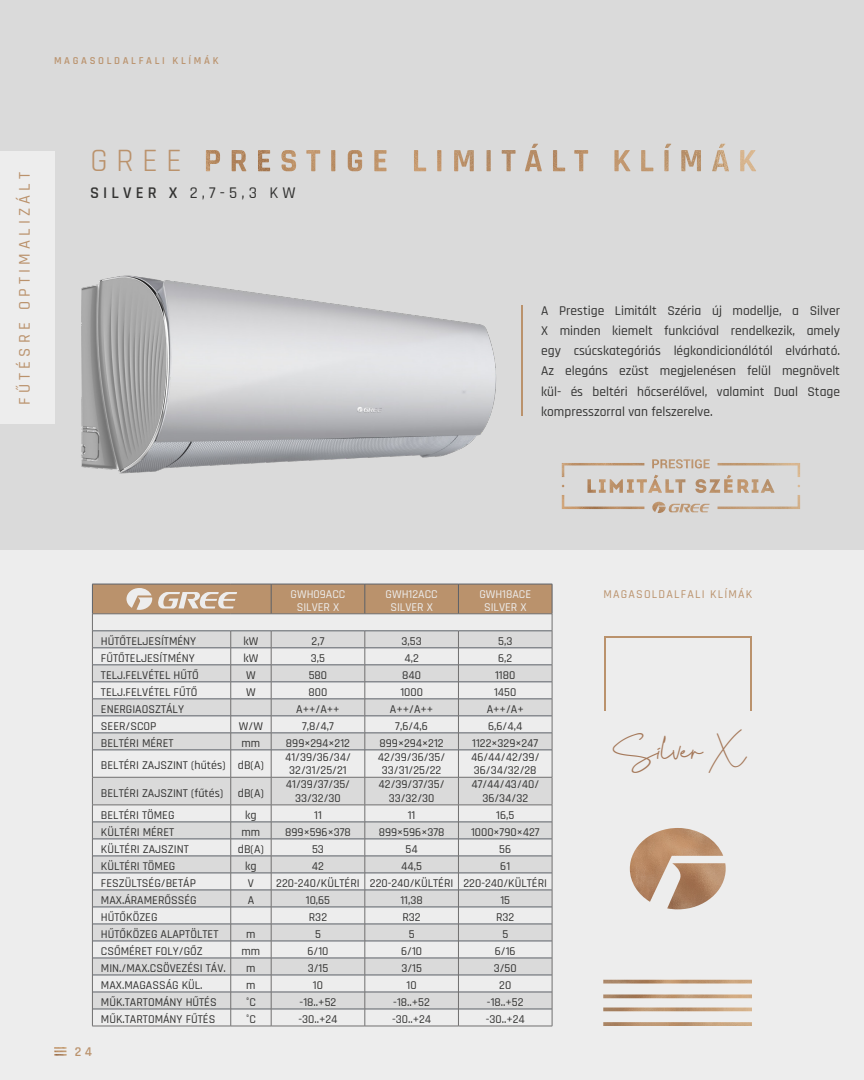
<style>
.page{position:relative;width:864px;height:1080px;background:#fff}
.page>*{position:absolute;margin:0;border:0;box-sizing:border-box;transform-origin:0 0}
.t1{font:33px "Rajdhani";color:#ba926c}
.t2{font:27px "Cervanttis";color:#a47758}
.t3{font:500 16.5px "Rajdhani";letter-spacing:.25em;color:#ba926c}
.t4{font:500 16.5px "Rajdhani";color:#333332}
.t5{font:500 13.5px/20.2px "Rajdhani";color:#333332;text-align:justify}
.t6{font:600 13.5px "Rajdhani";color:#ba926c}
.t7{font:500 12px "Rajdhani";color:#333332}
.t8{font:500 12px "Rajdhani";color:#ededed}
.t9{font:500 12px "Rajdhani";letter-spacing:.1em;color:#ba926c}
.t10{font:600 10.65px "Rajdhani";letter-spacing:.25em;color:#ba926c}
.s1{font-weight:600}
</style>
<div class="page">
<div style="left:0;top:0;width:863px;height:1080px;background:#dadada"></div>
<div style="left:0;top:551px;width:863px;height:529px;background:#ededed"></div>
<hr style="left:92px;top:1026px;width:139px;height:1px;background:#706f6f">
<hr style="left:231px;top:1026px;width:40px;height:1px;background:#706f6f">
<hr style="left:271px;top:1026px;width:93px;height:1px;background:#706f6f">
<hr style="left:364px;top:1026px;width:94px;height:1px;background:#706f6f">
<hr style="left:458px;top:1026px;width:94px;height:1px;background:#706f6f">
<svg style="left:92px;top:584px;width:460px;height:442px"></svg>
<img style="left:531px;top:144px;width:224px;height:27px">
<hr style="left:604px;top:636px;width:1px;height:75px;background:#ba926c">
<hr style="left:604px;top:636px;width:147px;height:1px;background:#ba926c">
<hr style="left:750px;top:636px;width:1px;height:75px;background:#ba926c">
<img style="left:603px;top:980px;width:148px;height:46px">
<img style="left:629px;top:828px;width:96px;height:81px">
<img style="left:81px;top:275px;width:442px;height:199px">
<div style="left:0;top:151px;width:54px;height:272px;background:#ededed"></div>
<img style="left:561px;top:459px;width:238px;height:29px">
<svg style="left:54px;top:1047px;width:13px;height:9px"></svg>
<p class="t10" style="left:54px;top:54px;width:166px">MAGASOLDALFALI KLÍMÁK</p>
<p class="t3" style="left:15px;top:405px;width:234px;rotate:-90deg">FŰTÉSRE OPTIMALIZÁLT</p>
<p class="t1" style="left:90px;top:142px;width:93px">GREE</p>
<p class="t4" style="left:90px;top:183px;width:207px"><span class="s1">SILVER X</span> 2,7-5,3 KW</p>
<p class="t5" style="left:541px;top:301px;width:300px">A Prestige Limitált Széria új modellje, a Silver X minden kiemelt funkcióval rendelkezik, amely egy csúcskategóriás légkondicionálótól elvárható.<br>Az elegáns ezüst megjelenésen felül megnövelt kül- és beltéri hőcserélővel, valamint Dual Stage kompresszorral van felszerelve.</p>
<p class="t8" style="left:290px;top:587px;width:56px">GWH09ACC</p>
<p class="t8" style="left:296px;top:600px;width:44px">SILVER X</p>
<p class="t8" style="left:385px;top:587px;width:54px">GWH12ACC</p>
<p class="t8" style="left:390px;top:600px;width:44px">SILVER X</p>
<p class="t8" style="left:479px;top:587px;width:53px">GWH18ACE</p>
<p class="t8" style="left:484px;top:600px;width:44px">SILVER X</p>
<p class="t7" style="left:101px;top:634px;width:97px">HŰTŐTELJESÍTMÉNY</p>
<p class="t7" style="left:243px;top:634px;width:16px">kW</p>
<p class="t7" style="left:311px;top:634px;width:14px">2,7</p>
<p class="t7" style="left:401px;top:634px;width:22px">3,53</p>
<p class="t7" style="left:498px;top:634px;width:16px">5,3</p>
<p class="t7" style="left:101px;top:651px;width:95px">FŰTŐTELJESÍTMÉNY</p>
<p class="t7" style="left:243px;top:651px;width:16px">kW</p>
<p class="t7" style="left:311px;top:651px;width:16px">3,5</p>
<p class="t7" style="left:404px;top:651px;width:16px">4,2</p>
<p class="t7" style="left:498px;top:651px;width:16px">6,2</p>
<p class="t7" style="left:101px;top:668px;width:99px">TELJ.FELVÉTEL HŰTŐ</p>
<p class="t7" style="left:246px;top:668px;width:11px">W</p>
<p class="t7" style="left:308px;top:668px;width:20px">580</p>
<p class="t7" style="left:402px;top:668px;width:20px">840</p>
<p class="t7" style="left:495px;top:668px;width:22px">1180</p>
<p class="t7" style="left:101px;top:685px;width:98px">TELJ.FELVÉTEL FŰTŐ</p>
<p class="t7" style="left:246px;top:685px;width:11px">W</p>
<p class="t7" style="left:308px;top:685px;width:20px">800</p>
<p class="t7" style="left:400px;top:685px;width:24px">1000</p>
<p class="t7" style="left:494px;top:685px;width:24px">1450</p>
<p class="t7" style="left:101px;top:702px;width:85px">ENERGIAOSZTÁLY</p>
<p class="t7" style="left:296px;top:702px;width:45px">A++/A++</p>
<p class="t7" style="left:390px;top:702px;width:45px">A++/A++</p>
<p class="t7" style="left:486px;top:702px;width:39px">A++/A+</p>
<p class="t7" style="left:101px;top:719px;width:57px">SEER/SCOP</p>
<p class="t7" style="left:239px;top:719px;width:25px">W/W</p>
<p class="t7" style="left:302px;top:719px;width:33px">7,8/4,7</p>
<p class="t7" style="left:395px;top:719px;width:34px">7,6/4,6</p>
<p class="t7" style="left:488px;top:719px;width:36px">6,6/4,4</p>
<p class="t7" style="left:101px;top:736px;width:74px">BELTÉRI MÉRET</p>
<p class="t7" style="left:241px;top:736px;width:20px">mm</p>
<p class="t7" style="left:286px;top:736px;width:66px">899×294×212</p>
<p class="t7" style="left:379px;top:736px;width:66px">899×294×212</p>
<p class="t7" style="left:472px;top:736px;width:67px">1122×329×247</p>
<p class="t7" style="left:101px;top:758px;width:126px">BELTÉRI ZAJSZINT (hűtés)</p>
<p class="t7" style="left:238px;top:758px;width:28px">dB(A)</p>
<p class="t7" style="left:285px;top:750px;width:67px">41/39/36/34/</p>
<p class="t7" style="left:289px;top:764px;width:59px">32/31/25/21</p>
<p class="t7" style="left:378px;top:750px;width:69px">42/39/36/35/</p>
<p class="t7" style="left:381px;top:764px;width:61px">33/31/25/22</p>
<p class="t7" style="left:471px;top:750px;width:70px">46/44/42/39/</p>
<p class="t7" style="left:473px;top:764px;width:64px">36/34/32/28</p>
<p class="t7" style="left:101px;top:786px;width:124px">BELTÉRI ZAJSZINT (fűtés)</p>
<p class="t7" style="left:238px;top:786px;width:28px">dB(A)</p>
<p class="t7" style="left:286px;top:778px;width:66px">41/39/37/35/</p>
<p class="t7" style="left:295px;top:791px;width:47px">33/32/30</p>
<p class="t7" style="left:378px;top:778px;width:67px">42/39/37/35/</p>
<p class="t7" style="left:388px;top:791px;width:47px">33/32/30</p>
<p class="t7" style="left:471px;top:778px;width:69px">47/44/43/40/</p>
<p class="t7" style="left:482px;top:791px;width:47px">36/34/32</p>
<p class="t7" style="left:101px;top:808px;width:75px">BELTÉRI TÖMEG</p>
<p class="t7" style="left:245px;top:808px;width:13px">kg</p>
<p class="t7" style="left:314px;top:808px;width:9px">11</p>
<p class="t7" style="left:407px;top:808px;width:9px">11</p>
<p class="t7" style="left:496px;top:808px;width:20px">16,5</p>
<p class="t7" style="left:101px;top:825px;width:75px">KÜLTÉRI MÉRET</p>
<p class="t7" style="left:241px;top:825px;width:20px">mm</p>
<p class="t7" style="left:285px;top:825px;width:67px">899×596×378</p>
<p class="t7" style="left:378px;top:825px;width:67px">899×596×378</p>
<p class="t7" style="left:471px;top:825px;width:70px">1000×790×427</p>
<p class="t7" style="left:101px;top:842px;width:89px">KÜLTÉRI ZAJSZINT</p>
<p class="t7" style="left:238px;top:842px;width:28px">dB(A)</p>
<p class="t7" style="left:312px;top:842px;width:13px">53</p>
<p class="t7" style="left:405px;top:842px;width:14px">54</p>
<p class="t7" style="left:499px;top:842px;width:13px">56</p>
<p class="t7" style="left:101px;top:859px;width:76px">KÜLTÉRI TÖMEG</p>
<p class="t7" style="left:245px;top:859px;width:13px">kg</p>
<p class="t7" style="left:312px;top:859px;width:14px">42</p>
<p class="t7" style="left:401px;top:859px;width:22px">44,5</p>
<p class="t7" style="left:500px;top:859px;width:11px">61</p>
<p class="t7" style="left:101px;top:876px;width:96px">FESZÜLTSÉG/BETÁP</p>
<p class="t7" style="left:248px;top:876px;width:8px">V</p>
<p class="t7" style="left:276px;top:876px;width:85px">220-240/KÜLTÉRI</p>
<p class="t7" style="left:370px;top:876px;width:85px">220-240/KÜLTÉRI</p>
<p class="t7" style="left:463px;top:876px;width:85px">220-240/KÜLTÉRI</p>
<p class="t7" style="left:101px;top:893px;width:97px">MAX.ÁRAMERŐSSÉG</p>
<p class="t7" style="left:247px;top:893px;width:8px">A</p>
<p class="t7" style="left:306px;top:893px;width:26px">10,65</p>
<p class="t7" style="left:400px;top:893px;width:24px">11,38</p>
<p class="t7" style="left:500px;top:893px;width:11px">15</p>
<p class="t7" style="left:101px;top:910px;width:58px">HŰTŐKÖZEG</p>
<p class="t7" style="left:309px;top:910px;width:20px">R32</p>
<p class="t7" style="left:402px;top:910px;width:20px">R32</p>
<p class="t7" style="left:496px;top:910px;width:20px">R32</p>
<p class="t7" style="left:101px;top:927px;width:119px">HŰTŐKÖZEG ALAPTÖLTET</p>
<p class="t7" style="left:246px;top:927px;width:11px">m</p>
<p class="t7" style="left:315px;top:927px;width:7px">5</p>
<p class="t7" style="left:408px;top:927px;width:7px">5</p>
<p class="t7" style="left:502px;top:927px;width:7px">5</p>
<p class="t7" style="left:101px;top:944px;width:103px">CSŐMÉRET FOLY/GŐZ</p>
<p class="t7" style="left:241px;top:944px;width:20px">mm</p>
<p class="t7" style="left:307px;top:944px;width:22px">6/10</p>
<p class="t7" style="left:401px;top:944px;width:22px">6/10</p>
<p class="t7" style="left:494px;top:944px;width:22px">6/16</p>
<p class="t7" style="left:101px;top:961px;width:126px">MIN./MAX.CSÖVEZÉSI TÁV.</p>
<p class="t7" style="left:246px;top:961px;width:11px">m</p>
<p class="t7" style="left:307px;top:961px;width:22px">3/15</p>
<p class="t7" style="left:401px;top:961px;width:22px">3/15</p>
<p class="t7" style="left:493px;top:961px;width:24px">3/50</p>
<p class="t7" style="left:101px;top:978px;width:103px">MAX.MAGASSÁG KÜL.</p>
<p class="t7" style="left:246px;top:978px;width:11px">m</p>
<p class="t7" style="left:313px;top:978px;width:12px">10</p>
<p class="t7" style="left:406px;top:978px;width:12px">10</p>
<p class="t7" style="left:499px;top:978px;width:14px">20</p>
<p class="t7" style="left:101px;top:995px;width:117px">MŰK.TARTOMÁNY HŰTÉS</p>
<p class="t7" style="left:246px;top:995px;width:12px">°C</p>
<p class="t7" style="left:299px;top:995px;width:38px">-18..+52</p>
<p class="t7" style="left:393px;top:995px;width:38px">-18..+52</p>
<p class="t7" style="left:486px;top:995px;width:38px">-18..+52</p>
<p class="t7" style="left:101px;top:1012px;width:116px">MŰK.TARTOMÁNY FŰTÉS</p>
<p class="t7" style="left:246px;top:1012px;width:12px">°C</p>
<p class="t7" style="left:298px;top:1012px;width:41px">-30..+24</p>
<p class="t7" style="left:392px;top:1012px;width:41px">-30..+24</p>
<p class="t7" style="left:485px;top:1012px;width:41px">-30..+24</p>
<p class="t6" style="left:75px;top:1043px;width:19px">24</p>
<p class="t9" style="left:603px;top:587px;width:150px">MAGASOLDALFALI KLÍMÁK</p>
<p class="t2" style="left:612px;top:734px;width:134px">Silver X</p>
</div>
